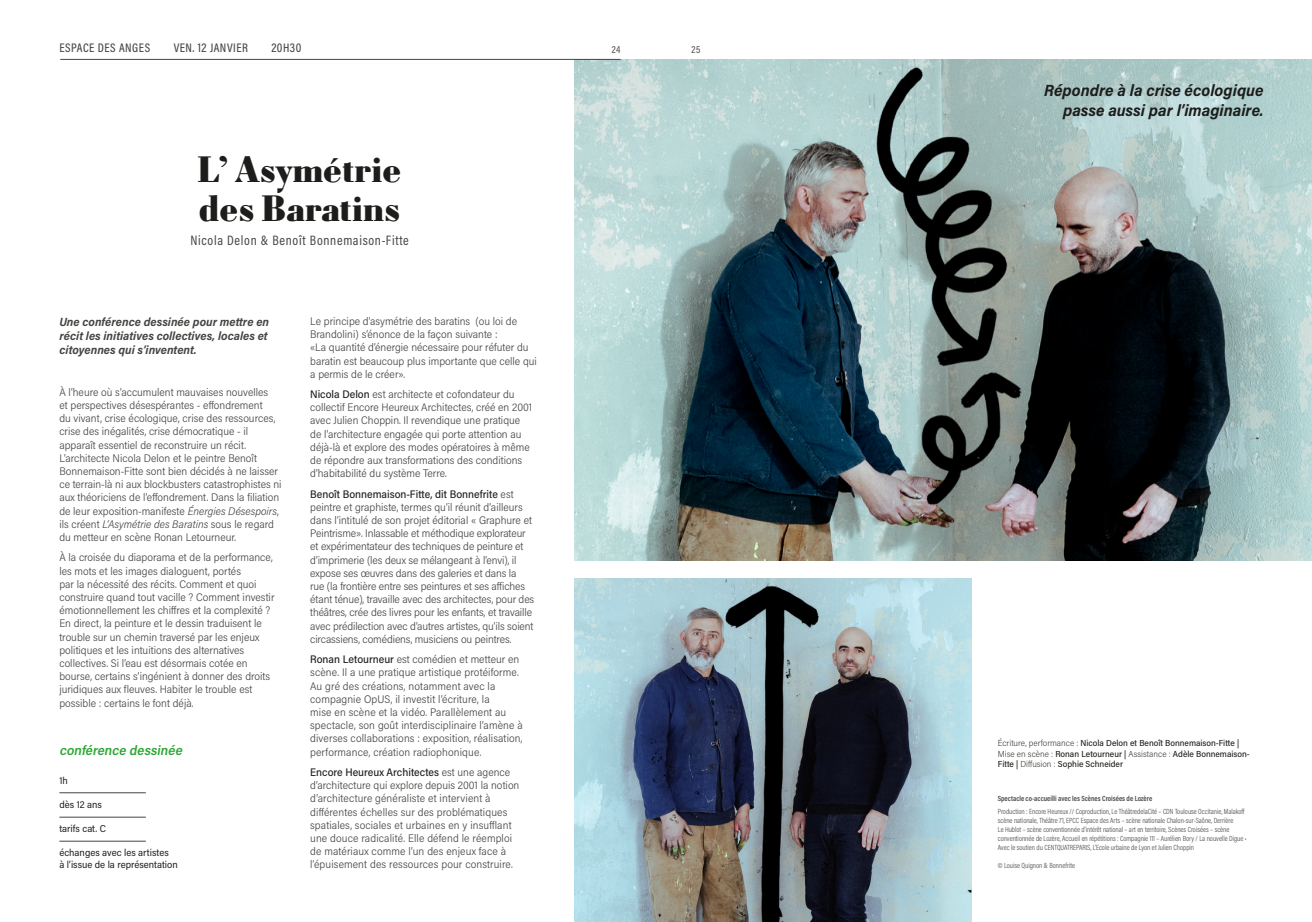
<style>
.page{position:relative;width:1312px;height:922px;background:#fff}
.page>*{position:absolute;margin:0;border:0;box-sizing:border-box;transform-origin:0 0}
.t1{font:900 37.62px/39.8px "Louvette Deck";letter-spacing:-.005em;color:#1d1d1b}
.t2{font:italic 700 16.25px/19.5px "Acumin Pro Semi Cond";color:#1d1d1b;text-align:right}
.t3{font:13.75px "Acumin Pro Cond";letter-spacing:.05em;color:#464543}
.t4{font:italic 600 13.62px "Acumin Pro Semi Cond";color:#2ea836}
.t5{font:500 12.5px "Acumin Pro Cond";letter-spacing:.04em;color:#464543}
.t6{font:italic 700 11.88px/14.2px "Acumin Pro Semi Cond";color:#464543}
.t7{font:300 11px/13.2px "Acumin Pro Semi Cond";color:#464543}
.t8{font:10px/12px "Acumin Pro Semi Cond";color:#1d1d1b}
.t9{font:10px "Acumin Pro Cond";color:#464543}
.t10{font:500 8.75px/10.5px "Acumin Pro Semi Cond";color:#1d1d1b}
.t11{font:300 7.5px/9px "Acumin Pro Cond";color:#464543}
.t12{font:600 7.5px "Acumin Pro Cond";color:#464543}
.s1{font-weight:500;color:#1d1d1b}
.s2{font-style:italic}
.s3{font-weight:300;color:#464543}
</style>
<div class="page">
<img style="left:574px;top:60px;width:737px;height:500px">
<hr style="left:59px;top:792px;width:87px;height:1px;background:#464543">
<hr style="left:59px;top:816px;width:87px;height:1px;background:#464543">
<hr style="left:59px;top:840px;width:87px;height:1px;background:#464543">
<hr style="left:60px;top:59px;width:560px;height:1px;background:#464543">
<img style="left:574px;top:578px;width:397px;height:343px">
<p class="t5" style="left:59px;top:40px;width:92px">ESPACE DES ANGES</p>
<p class="t5" style="left:174px;top:40px;width:76px">VEN. 12 JANVIER</p>
<p class="t5" style="left:271px;top:40px;width:31px">20H30</p>
<h1 class="t1" style="left:197px;top:150px;width:206px">L’ Asymétrie des Baratins</h1>
<p class="t3" style="left:190px;top:231px;width:220px">Nicola Delon &amp; Benoît Bonnemaison-Fitte</p>
<p class="t9" style="left:611px;top:43px;width:10px">24</p>
<p class="t9" style="left:691px;top:43px;width:10px">25</p>
<h2 class="t2" style="left:1043px;top:80px;width:221px">Répondre à la crise écologique passe aussi par l’imaginaire.</h2>
<p class="t7" style="left:310px;top:314px;width:228px">Le principe d’asymétrie des baratins (ou loi de Brandolini) s’énonce de la façon suivante :<br>«La quantité d’énergie nécessaire pour réfuter du baratin est beaucoup plus importante que celle qui a permis de le créer».</p>
<p class="t7" style="left:310px;top:387px;width:223px"><span class="s1">Nicola Delon</span> est architecte et cofondateur du collectif Encore Heureux Architectes, créé en 2001 avec Julien Choppin. Il revendique une pratique de l’architecture engagée qui porte attention au déjà-là et explore des modes opératoires à même de répondre aux transformations des conditions d’habitabilité du système Terre.</p>
<p class="t7" style="left:310px;top:486px;width:225px"><span class="s1">Benoît Bonnemaison-Fitte, dit Bonnefrite</span> est peintre et graphiste, termes qu’il réunit d’ailleurs dans l’intitulé de son projet éditorial « Graphure et Peintrisme». Inlassable et méthodique explorateur et expérimentateur des techniques de peinture et d’imprimerie (les deux se mélangeant à l’envi), il expose ses œuvres dans des galeries et dans la<br>rue (la frontière entre ses peintures et ses affiches étant ténue), travaille avec des architectes, pour des théâtres, crée des livres pour les enfants, et travaille avec prédilection avec d’autres artistes, qu’ils soient circassiens, comédiens, musiciens ou peintres.</p>
<p class="t7" style="left:310px;top:652px;width:214px"><span class="s1">Ronan Letourneur</span> est comédien et metteur en scène. Il a une pratique artistique protéiforme.<br>Au gré des créations, notamment avec la compagnie OpUS, il investit l’écriture, la<br>mise en scène et la vidéo. Parallèlement au spectacle, son goût interdisciplinaire l’amène à diverses collaborations : exposition, réalisation, performance, création radiophonique.</p>
<p class="t7" style="left:310px;top:764px;width:211px"><span class="s1">Encore Heureux Architectes</span> est une agence d’architecture qui explore depuis 2001 la notion d’architecture généraliste et intervient à différentes échelles sur des problématiques spatiales, sociales et urbaines en y insufflant une douce radicalité. Elle défend le réemploi de matériaux comme l’un des enjeux face à l’épuisement des ressources pour construire.</p>
<p class="t6" style="left:59px;top:313px;width:211px">Une conférence dessinée pour mettre en récit les initiatives collectives, locales et citoyennes qui s’inventent.</p>
<p class="t7" style="left:59px;top:384px;width:224px">À l’heure où s’accumulent mauvaises nouvelles<br>et perspectives désespérantes - effondrement<br>du vivant, crise écologique, crise des ressources, crise des inégalités, crise démocratique - il apparaît essentiel de reconstruire un récit.<br>L’architecte Nicola Delon et le peintre Benoît Bonnemaison-Fitte sont bien décidés à ne laisser ce terrain-là ni aux blockbusters catastrophistes ni aux théoriciens de l’effondrement. Dans la filiation de leur exposition-manifeste <span class="s2">Énergies Désespoirs</span>, ils créent <span class="s2">L’Asymétrie des Baratins</span> sous le regard du metteur en scène Ronan Letourneur.</p>
<p class="t7" style="left:59px;top:550px;width:216px">À la croisée du diaporama et de la performance, les mots et les images dialoguent, portés<br>par la nécessité des récits. Comment et quoi construire quand tout vacille ? Comment investir émotionnellement les chiffres et la complexité ?<br>En direct, la peinture et le dessin traduisent le trouble sur un chemin traversé par les enjeux politiques et les intuitions des alternatives collectives. Si l’eau est désormais cotée en bourse, certains s’ingénient à donner des droits juridiques aux fleuves. Habiter le trouble est possible : certains le font déjà.</p>
<p class="t4" style="left:59px;top:740px;width:127px">conférence dessinée</p>
<p class="t10" style="left:997px;top:737px;width:253px"><span class="s3">Écriture, performance :</span> Nicola Delon et Benoît Bonnemaison-Fitte |<br><span class="s3">Mise en scène :</span> Ronan Letourneur | <span class="s3">Assistance :</span> Adèle Bonnemaison-<br>Fitte | <span class="s3">Diffusion :</span> Sophie Schneider</p>
<p class="t11" style="left:997px;top:807px;width:250px">Production : Encore Heureux // Coproduction, Le ThéâtredelaCité – CDN Toulouse Occitanie, Malakoff scène nationale, Théâtre 71, EPCC Espace des Arts – scène nationale Chalon-sur-Saône, Derrière<br>Le Hublot – scène conventionnée d’intérêt national – art en territoire, Scènes Croisées – scène conventionnée de Lozère, Accueil en répétitions : Compagnie 111 – Aurélien Bory / La nouvelle Digue • Avec le soutien du CENTQUATREPARIS, L’Ecole urbaine de Lyon et Julien Choppin</p>
<p class="t11" style="left:997px;top:861px;width:79px">© Louise Quignon &amp; Bonnefrite</p>
<p class="t8" style="left:59px;top:774px;width:10px">1h</p>
<p class="t8" style="left:59px;top:798px;width:44px">dès 12 ans</p>
<p class="t8" style="left:59px;top:822px;width:48px">tarifs cat. C</p>
<p class="t8" style="left:59px;top:846px;width:120px">échanges avec les artistes<br>à l’issue de la représentation</p>
<p class="t12" style="left:997px;top:793px;width:156px">Spectacle co-accueilli avec les Scènes Croisées de Lozère</p>
</div>
